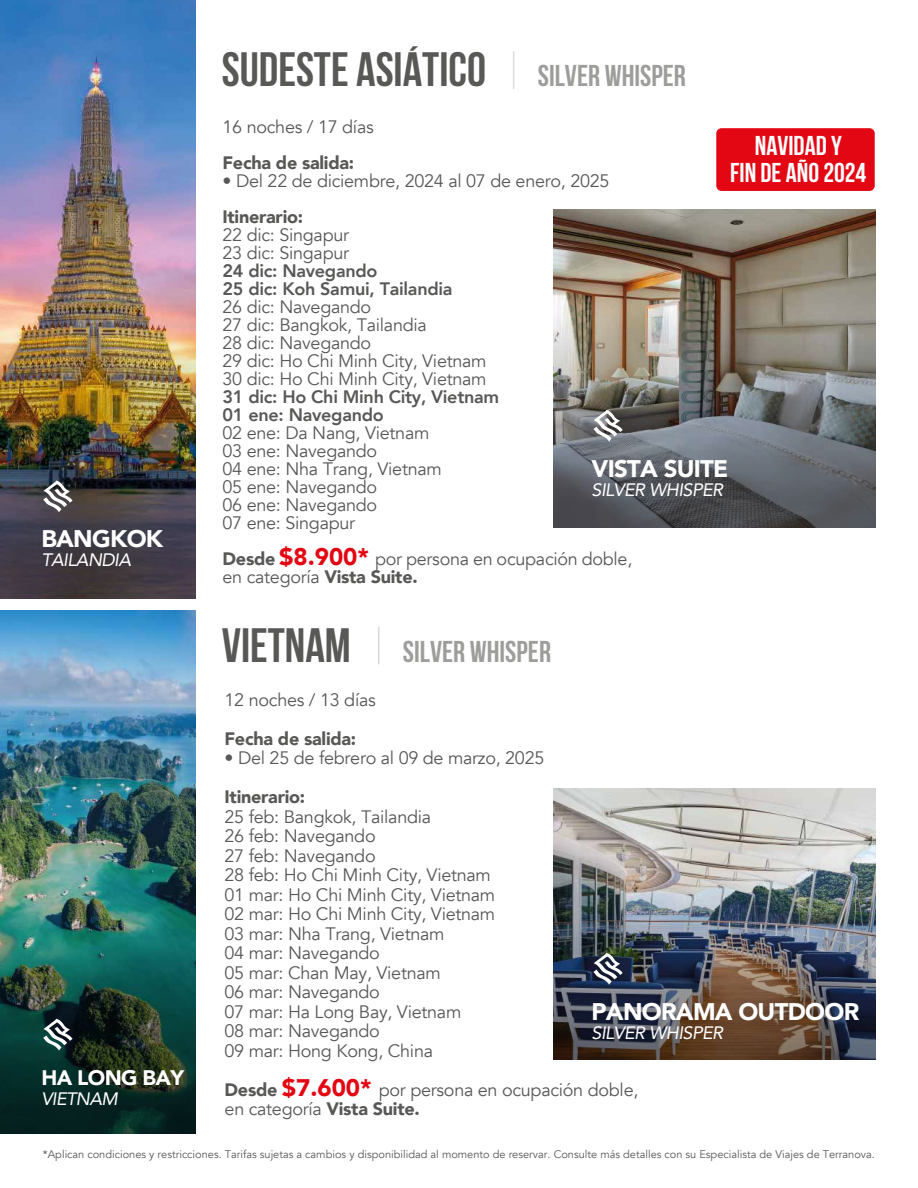
<style>
.page{position:relative;width:918px;height:1188px;background:#fff}
.page>*{position:absolute;margin:0;border:0;box-sizing:border-box;transform-origin:0 0}
.t1{font:700 48px "Bebas Neue";color:#585857}
.t2{font:700 30px "Bebas Neue";color:#9d9d9c}
.t3{font:700 27.15px/27px "Bebas Neue";color:#fff;text-align:center}
.t4{font:900 24px "Avenir";letter-spacing:-.03em;color:#fff}
.t5{font:900 21px "Avenir";letter-spacing:-.03em;color:#fff}
.t6{font:18px/19.5px "Avenir";letter-spacing:-.015em;color:#585857}
.t7{font:800 18px/18px "Avenir";letter-spacing:-.015em;color:#585857}
.t8{font:900 18px "Avenir";letter-spacing:-.015em;color:#585857}
.t9{font:italic 18px "Avenir";letter-spacing:-.03em;color:#fff}
.t10{font:10.95px "Avenir";color:#585857}
.s1{font-size:30px;color:#9d9d9c}
.s2{font-weight:900}
.s3{font-weight:900;font-size:24px;color:#e30613}
.s4{font-size:48px;color:#585857}
</style>
<div class="page">
<hr style="left:513px;top:51px;width:1px;height:38px;background:#dadada">
<hr style="left:378px;top:627px;width:1px;height:37px;background:#dadada">
<img style="left:0;top:611px;width:195px;height:309px">
<img style="left:0;top:920px;width:195px;height:214px">
<svg style="left:43px;top:1019px;width:30px;height:32px"></svg>
<img style="left:0;top:0;width:195px;height:329px">
<img style="left:0;top:329px;width:195px;height:270px">
<svg style="left:43px;top:481px;width:30px;height:31px"></svg>
<img style="left:553px;top:209px;width:322px;height:102px">
<img style="left:553px;top:311px;width:322px;height:217px">
<svg style="left:593px;top:410px;width:30px;height:32px"></svg>
<img style="left:553px;top:789px;width:322px;height:65px">
<img style="left:553px;top:854px;width:322px;height:205px">
<svg style="left:593px;top:953px;width:30px;height:32px"></svg>
<div style="left:716px;top:128px;width:159px;height:63px;background:#e30613;border-radius:5px"></div>
<h3 class="t4" style="left:41px;top:518px;width:123px">BANGKOK</h3>
<p class="t9" style="left:41px;top:549px;width:91px">TAILANDIA</p>
<p class="t5" style="left:41px;top:1059px;width:144px">HA LONG BAY</p>
<p class="t9" style="left:41px;top:1088px;width:78px">VIETNAM</p>
<h1 class="t1" style="left:222px;top:43px;width:466px">SUDESTE ASIÁTICO <span class="s1">SILVER WHISPER</span></h1>
<p class="t6" style="left:223px;top:117px;width:153px">16 noches / 17 días</p>
<p class="t8" style="left:223px;top:147px;width:133px">Fecha de salida:</p>
<p class="t6" style="left:223px;top:171px;width:389px">• Del 22 de diciembre, 2024 al 07 de enero, 2025</p>
<p class="t8" style="left:223px;top:201px;width:82px">Itinerario:</p>
<p class="t6" style="left:223px;top:226px;width:128px;line-height:18px">22 dic: Singapur<br>23 dic: Singapur</p>
<p class="t7" style="left:223px;top:262px;width:232px">24 dic: Navegando<br>25 dic: Koh Samui, Tailandia</p>
<p class="t6" style="left:223px;top:298px;width:266px;line-height:18px">26 dic: Navegando<br>27 dic: Bangkok, Tailandia<br>28 dic: Navegando<br>29 dic: Ho Chi Minh City, Vietnam<br>30 dic: Ho Chi Minh City, Vietnam</p>
<p class="t7" style="left:223px;top:388px;width:278px">31 dic: Ho Chi Minh City, Vietnam<br>01 ene: Navegando</p>
<p class="t6" style="left:223px;top:424px;width:221px;line-height:18px">02 ene: Da Nang, Vietnam<br>03 ene: Navegando<br>04 ene: Nha Trang, Vietnam<br>05 ene: Navegando<br>06 ene: Navegando<br>07 ene: Singapur</p>
<p class="t6" style="left:223px;top:550px;width:411px;line-height:18px"><span class="s2">Desde</span> <span class="s3">$8.900*</span> por persona en ocupación doble, en categoría <span class="s2">Vista Suite.</span></p>
<h3 class="t3" style="left:730px;top:132px;width:138px">NAVIDAD Y<br>FIN DE AÑO 2024</h3>
<h3 class="t4" style="left:592px;top:448px;width:138px">VISTA SUITE</h3>
<p class="t9" style="left:592px;top:479px;width:133px">SILVER WHISPER</p>
<h2 class="t2" style="left:222px;top:635px;width:331px"><span class="s4">VIETNAM</span> SILVER WHISPER</h2>
<p class="t6" style="left:225px;top:690px;width:153px">12 noches / 13 días</p>
<p class="t8" style="left:225px;top:723px;width:133px">Fecha de salida:</p>
<p class="t6" style="left:225px;top:749px;width:321px">• Del 25 de febrero al 09 de marzo, 2025</p>
<p class="t8" style="left:225px;top:782px;width:82px">Itinerario:</p>
<p class="t6" style="left:225px;top:807px;width:272px">25 feb: Bangkok, Tailandia<br>26 feb: Navegando<br>27 feb: Navegando<br>28 feb: Ho Chi Minh City, Vietnam<br>01 mar: Ho Chi Minh City, Vietnam<br>02 mar: Ho Chi Minh City, Vietnam<br>03 mar: Nha Trang, Vietnam<br>04 mar: Navegando<br>05 mar: Chan May, Vietnam<br>06 mar: Navegando<br>07 mar: Ha Long Bay, Vietnam<br>08 mar: Navegando<br>09 mar: Hong Kong, China</p>
<p class="t6" style="left:225px;top:1080px;width:415px"><span class="s2">Desde</span> <span class="s3">$7.600*</span> por persona en ocupación doble, en categoría <span class="s2">Vista Suite.</span></p>
<h3 class="t4" style="left:592px;top:991px;width:269px">PANORAMA OUTDOOR</h3>
<p class="t9" style="left:592px;top:1022px;width:133px">SILVER WHISPER</p>
<p class="t10" style="left:43px;top:1147px;width:834px">*Aplican condiciones y restricciones. Tarifas sujetas a cambios y disponibilidad al momento de reservar. Consulte más detalles con su Especialista de Viajes de Terranova.</p>
</div>
